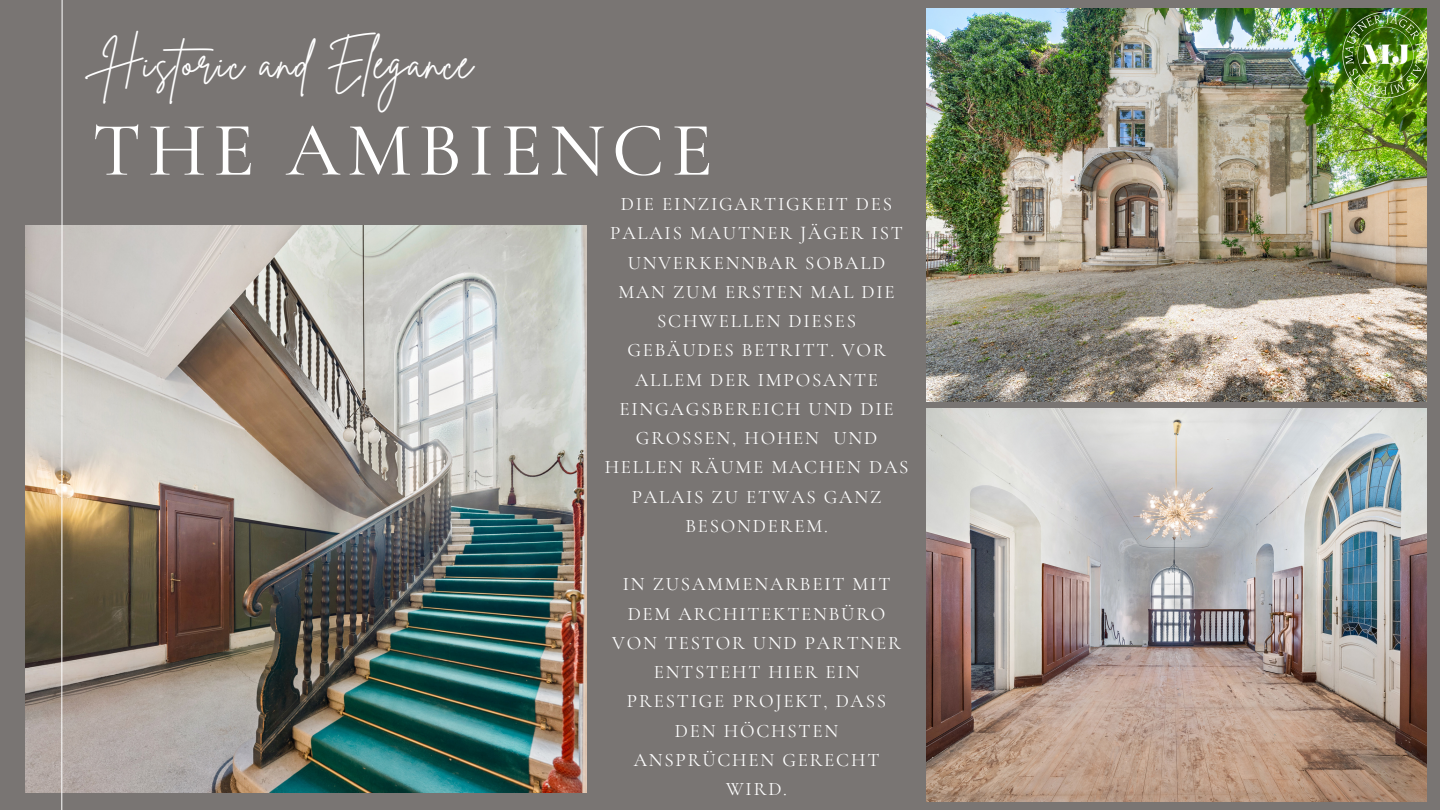
<style>
.page{position:relative;width:1440px;height:810px;background:#797573}
.page>*{position:absolute;margin:0;border:0;box-sizing:border-box;transform-origin:0 0}
.t1{font:500 77px "Cormorant Garamond";letter-spacing:.085em;color:#fff}
.t2{font:45px "Brittany Signature";letter-spacing:.03em;color:#fff}
.t3{font:19px/29.2px "Cormorant Garamond";letter-spacing:.095em;color:#fff;text-align:center}
</style>
<div class="page">
<img style="left:25px;top:225px;width:561px;height:567px">
<svg style="left:61px;top:0;width:2px;height:810px;background:#cdc8c3"></svg>
<img style="left:927px;top:8px;width:499px;height:393px">
<img style="left:927px;top:409px;width:499px;height:393px">
<img style="left:1278px;top:8px;width:151px;height:154px">
<p class="t2" style="left:103px;top:34px;width:371px">Historic and Elegance</p>
<p class="t1" style="left:92px;top:104px;width:622px">THE AMBIENCE</p>
<p class="t3" style="left:605px;top:189px;width:305px">DIE EINZIGARTIGKEIT DES<br>PALAIS MAUTNER JÄGER IST<br>UNVERKENNBAR SOBALD<br>MAN ZUM ERSTEN MAL DIE<br>SCHWELLEN DIESES<br>GEBÄUDES BETRITT. VOR<br>ALLEM DER IMPOSANTE<br>EINGAGSBEREICH UND DIE<br>GROSSEN, HOHEN UND<br>HELLEN RÄUME MACHEN DAS<br>PALAIS ZU ETWAS GANZ<br>BESONDEREM.</p>
<p class="t3" style="left:612px;top:570px;width:290px">IN ZUSAMMENARBEIT MIT<br>DEM ARCHITEKTENBÜRO<br>VON TESTOR UND PARTNER<br>ENTSTEHT HIER EIN<br>PRESTIGE PROJEKT, DASS<br>DEN HÖCHSTEN<br>ANSPRÜCHEN GERECHT<br>WIRD.</p>
</div>
